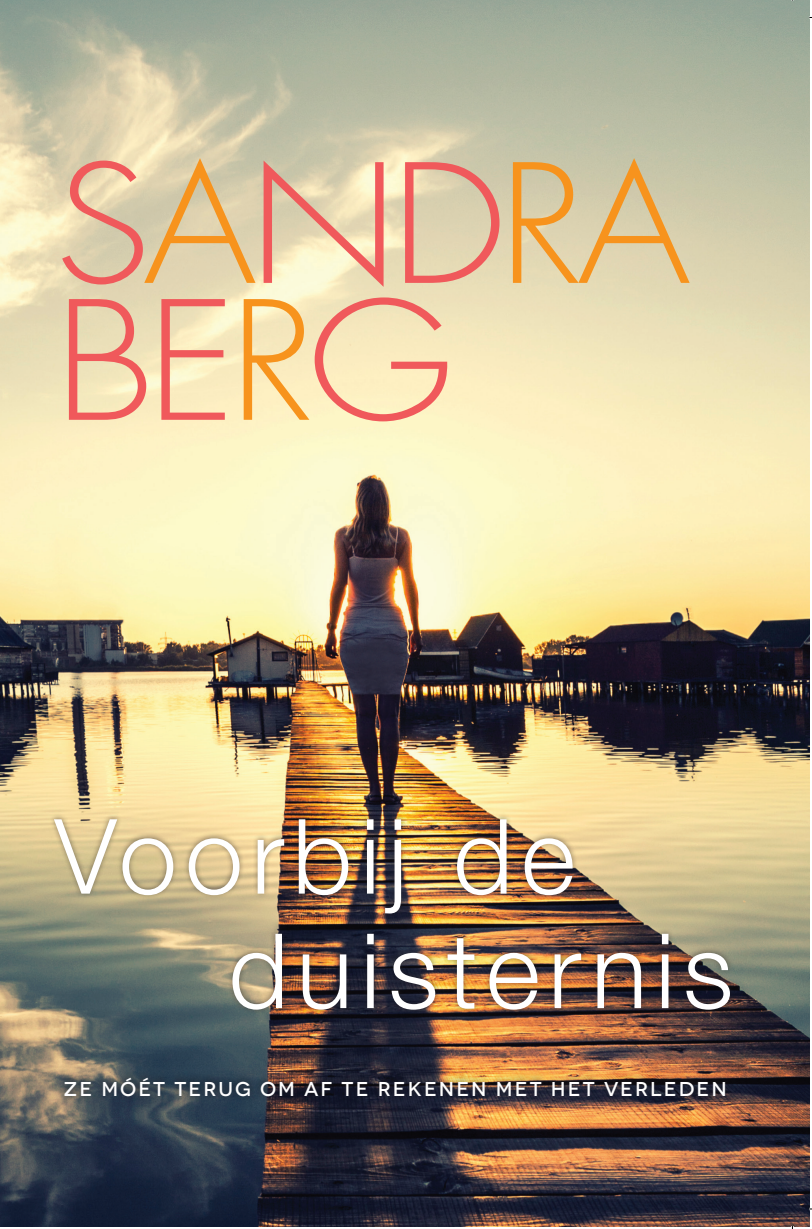
<style>
.page{position:relative;width:812px;height:1229px;background:#fff}
.page>*{position:absolute;margin:0;border:0;box-sizing:border-box;transform-origin:0 0}
.t1{font:300 160px/136.8px "Futura";letter-spacing:-.04em;color:#f0595b;scale:1.1 1}
.t2{font:300 104px/114.4px "Helvetica Neue";letter-spacing:.08em;color:#fff}
.t3{font:500 20px "Novecentowide";letter-spacing:.105em;color:#fff}
.s1{color:#f7931d}
</style>
<div class="page">
<img style="left:0;top:0;width:809px;height:1225px">
<div style="left:48px;top:813px;width:687px;height:201px;background:#231f20;opacity:.5"></div>
<div style="left:58px;top:1069px;width:674px;height:33px;background:#231f20;opacity:.75"></div>
<h1 class="t1" style="left:55px;top:161px;width:579px">S<span class="s1">A</span>ND<span class="s1">RA<br></span>BE<span class="s1">R</span>G</h1>
<h2 class="t2" style="left:228px;top:797px;width:506px;text-indent:-174px">Voorbij de duisternis</h2>
<p class="t3" style="left:63px;top:1076px;width:664px">ZE MÓÉT TERUG OM AF TE REKENEN MET HET VERLEDEN</p>
</div>
